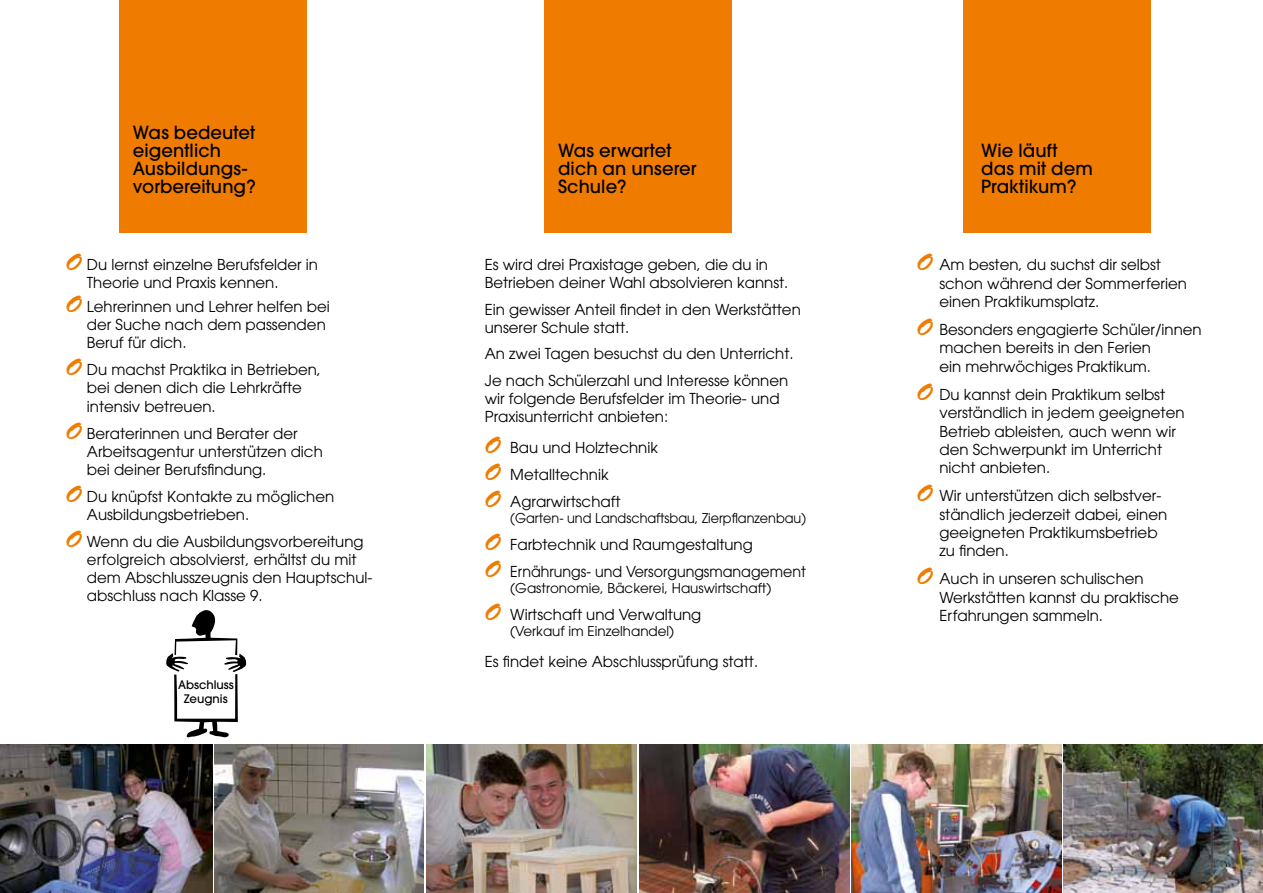
<style>
.page{position:relative;width:1263px;height:893px;background:#fff}
.page>*{position:absolute;margin:0;border:0;box-sizing:border-box;transform-origin:0 0}
.t1{font:500 18px/18px "Avant Garde";letter-spacing:.005em;color:#000}
.t2{font:15px/18.1px "Avant Garde";color:#000}
.t3{font:13.5px "Avant Garde";color:#000}
.t4{font:13.5px "Avant Garde";color:#000;scale:.95 1}
.t5{font:500 11.7px/14.1px "Avant Garde";color:#000;text-align:center}
.s1{font-family:"Brush Script Std";font-size:24px;color:#ef7c00}
</style>
<div class="page">
<div style="left:119px;top:0;width:187px;height:233px;background:#ef7c00"></div>
<div style="left:544px;top:0;width:187px;height:233px;background:#ef7c00"></div>
<div style="left:963px;top:0;width:187px;height:233px;background:#ef7c00"></div>
<img style="left:0;top:744px;width:212px;height:149px">
<img style="left:215px;top:744px;width:209px;height:149px">
<img style="left:426px;top:744px;width:211px;height:149px">
<img style="left:639px;top:744px;width:210px;height:149px">
<img style="left:852px;top:744px;width:209px;height:149px">
<img style="left:1063px;top:744px;width:200px;height:149px">
<svg style="left:166px;top:610px;width:80px;height:127px"></svg>
<p class="t1" style="left:133px;top:124px;width:124px">Was bedeutet eigentlich<br>Ausbildungs‑ vorbereitung?</p>
<p class="t2" style="left:87px;top:256px;width:233px;text-indent:-21px"><span class="s1">O</span> Du lernst einzelne Berufsfelder in<br>Theorie und Praxis kennen.</p>
<p class="t2" style="left:87px;top:298px;width:244px;text-indent:-21px"><span class="s1">O</span> Lehrerinnen und Lehrer helfen bei der Suche nach dem passenden<br>Beruf für dich.</p>
<p class="t2" style="left:87px;top:361px;width:236px;text-indent:-21px"><span class="s1">O</span> Du machst Praktika in Betrieben, bei denen dich die Lehrkräfte intensiv betreuen.</p>
<p class="t2" style="left:87px;top:424px;width:237px;text-indent:-21px"><span class="s1">O</span> Beraterinnen und Berater der<br>Arbeitsagentur unterstützen dich bei deiner Berufsfindung.</p>
<p class="t2" style="left:87px;top:487px;width:249px;text-indent:-21px"><span class="s1">O</span> Du knüpfst Kontakte zu möglichen<br>Ausbildungsbetrieben.</p>
<p class="t2" style="left:87px;top:532px;width:284px;text-indent:-21px"><span class="s1">O</span> Wenn du die Ausbildungsvorbereitung erfolgreich absolvierst, erhältst du mit dem Abschlusszeugnis den Hauptschul&shy;abschluss nach Klasse 9.</p>
<p class="t5" style="left:178px;top:678px;width:57px">Abschluss<br>Zeugnis</p>
<p class="t1" style="left:558px;top:142px;width:140px">Was erwartet dich an unserer<br>Schule?</p>
<p class="t1" style="left:981px;top:142px;width:113px">Wie läuft das mit dem<br>Praktikum?</p>
<p class="t2" style="left:485px;top:255px;width:305px">Es wird drei Praxistage geben, die du in<br>Betrieben deiner Wahl absolvieren kannst.</p>
<p class="t2" style="left:485px;top:300px;width:318px">Ein gewisser Anteil findet in den Werkstätten unserer Schule statt.</p>
<p class="t2" style="left:485px;top:341px;width:310px;line-height:26.5px">An zwei Tagen besuchst du den Unterricht.<br>Je nach Schülerzahl und Interesse können</p>
<p class="t2" style="left:485px;top:389px;width:296px">wir folgende Berufsfelder im Theorie- und<br>Praxisunterricht anbieten:</p>
<p class="t2" style="left:485px;top:434px;width:175px;line-height:26.7px"><span class="s1">O</span> Bau und Holztechnik<br><span class="s1">O</span> Metalltechnik<br><span class="s1">O</span> Agrarwirtschaft</p>
<p class="t4" style="left:510px;top:510px;width:313px">(Garten- und Landschaftsbau, Zierpflanzenbau)</p>
<p class="t2" style="left:485px;top:531px;width:323px;line-height:26.7px"><span class="s1">O</span> Farbtechnik und Raumgestaltung<br><span class="s1">O</span> Ernährungs- und Versorgungsmanagement</p>
<p class="t3" style="left:510px;top:580px;width:263px">(Gastronomie, Bäckerei, Hauswirtschaft)</p>
<p class="t2" style="left:485px;top:605px;width:218px"><span class="s1">O</span> Wirtschaft und Verwaltung</p>
<p class="t3" style="left:510px;top:623px;width:165px">(Verkauf im Einzelhandel)</p>
<p class="t2" style="left:485px;top:653px;width:275px">Es findet keine Abschlussprüfung statt.</p>
<p class="t2" style="left:939px;top:256px;width:249px;text-indent:-22px"><span class="s1">O</span> Am besten, du suchst dir selbst schon während der Sommerferien einen Praktikumsplatz.</p>
<p class="t2" style="left:939px;top:321px;width:264px;text-indent:-22px"><span class="s1">O</span> Besonders engagierte Schüler/innen machen bereits in den Ferien<br>ein mehrwöchiges Praktikum.</p>
<p class="t2" style="left:939px;top:386px;width:247px;text-indent:-22px"><span class="s1">O</span> Du kannst dein Praktikum selbst&shy;verständlich in jedem geeigneten<br>Betrieb ableisten, auch wenn wir den Schwerpunkt im Unterricht nicht anbieten.</p>
<p class="t2" style="left:939px;top:487px;width:229px;text-indent:-22px"><span class="s1">O</span> Wir unterstützen dich selbstver--- ständlich jederzeit dabei, einen geeigneten Praktikumsbetrieb zu finden.</p>
<p class="t2" style="left:939px;top:570px;width:241px;text-indent:-22px"><span class="s1">O</span> Auch in unseren schulischen<br>Werkstätten kannst du praktische<br>Erfahrungen sammeln.</p>
</div>
